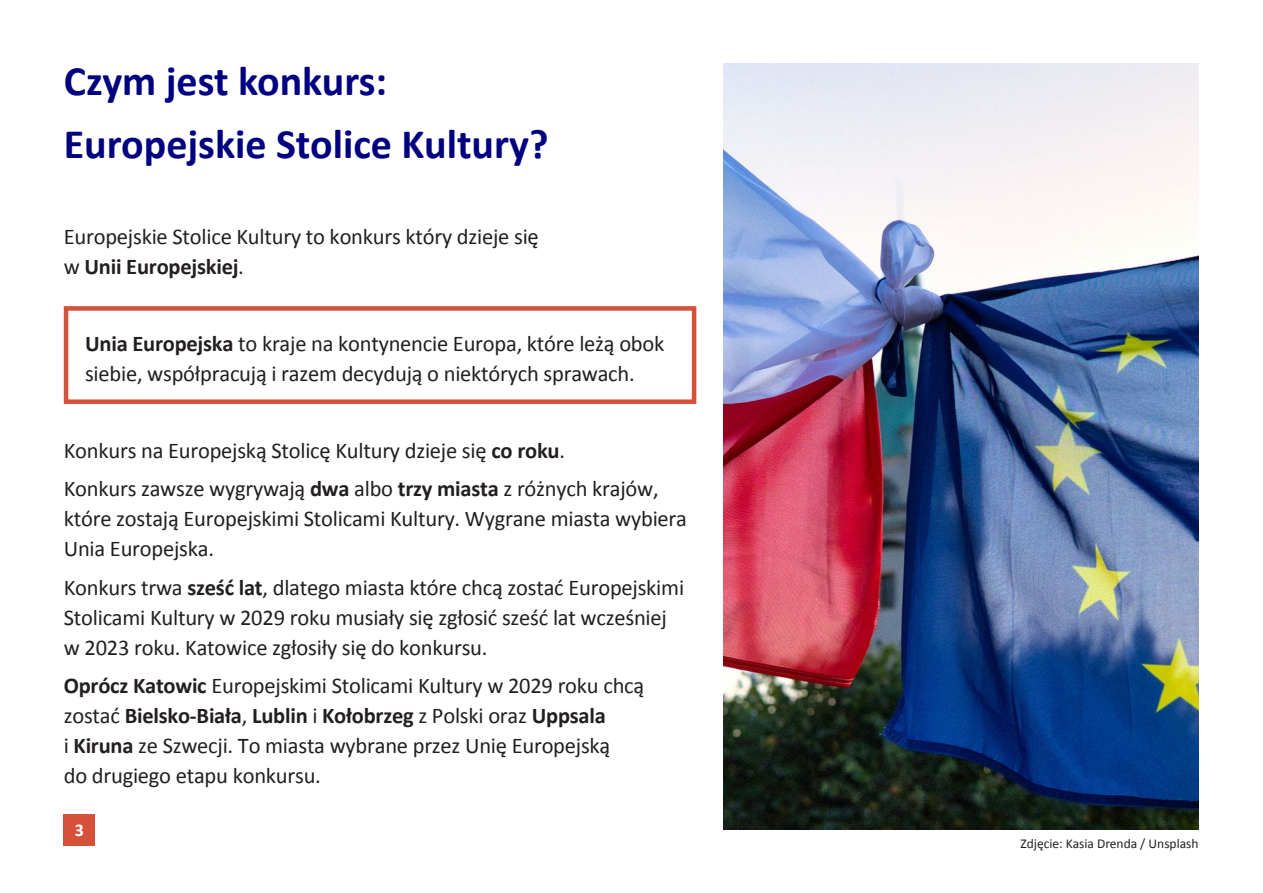
<style>
.page{position:relative;width:1263px;height:893px;background:#fff}
.page>*{position:absolute;margin:0;border:0;box-sizing:border-box;transform-origin:0 0}
.t1{font:700 42px/63px "Calibri";color:#010080}
.t2{font:22.5px/30px "Calibri";letter-spacing:-.01em;color:#231f20}
.t3{font:700 18px "Calibri";color:#fff}
.t4{font:13.5px "Calibri";color:#231f20}
.s1{font-weight:700}
</style>
<div class="page">
<div style="left:64px;top:815px;width:31px;height:31px;background:#d5513a"></div>
<div style="left:64px;top:306px;width:632px;height:98px;border:4px solid #d5513a"></div>
<img style="left:724px;top:64px;width:475px;height:765px">
<h1 class="t1" style="left:64px;top:50px;width:486px">Czym jest konkurs:<br>Europejskie Stolice Kultury?</h1>
<p class="t2" style="left:64px;top:221px;width:476px">Europejskie Stolice Kultury to konkurs który dzieje się w <span class="s1">Unii Europejskiej</span>.</p>
<p class="t2" style="left:85px;top:328px;width:581px"><span class="s1">Unia Europejska</span> to kraje na kontynencie Europa, które leżą obok siebie, współpracują i razem decydują o niektórych sprawach.</p>
<p class="t2" style="left:64px;top:435px;width:503px">Konkurs na Europejską Stolicę Kultury dzieje się <span class="s1">co roku</span>.</p>
<p class="t2" style="left:64px;top:474px;width:625px">Konkurs zawsze wygrywają <span class="s1">dwa</span> albo <span class="s1">trzy miasta</span> z różnych krajów, które zostają Europejskimi Stolicami Kultury. Wygrane miasta wybiera<br>Unia Europejska.</p>
<p class="t2" style="left:64px;top:572px;width:622px">Konkurs trwa <span class="s1">sześć lat</span>, dlatego miasta które chcą zostać Europejskimi<br>Stolicami Kultury w 2029 roku musiały się zgłosić sześć lat wcześniej w 2023 roku. Katowice zgłosiły się do konkursu.</p>
<p class="t2" style="left:64px;top:671px;width:582px"><span class="s1">Oprócz Katowic</span> Europejskimi Stolicami Kultury w 2029 roku chcą zostać <span class="s1">Bielsko-Biała</span>, <span class="s1">Lublin</span> i <span class="s1">Kołobrzeg</span> z Polski oraz <span class="s1">Uppsala<br></span>i <span class="s1">Kiruna</span> ze Szwecji. To miasta wybrane przez Unię Europejską<br>do drugiego etapu konkursu.</p>
<p class="t3" style="left:75px;top:818px;width:11px">3</p>
<p class="t4" style="left:1020px;top:835px;width:180px">Zdjęcie: Kasia Drenda / Unsplash</p>
</div>
